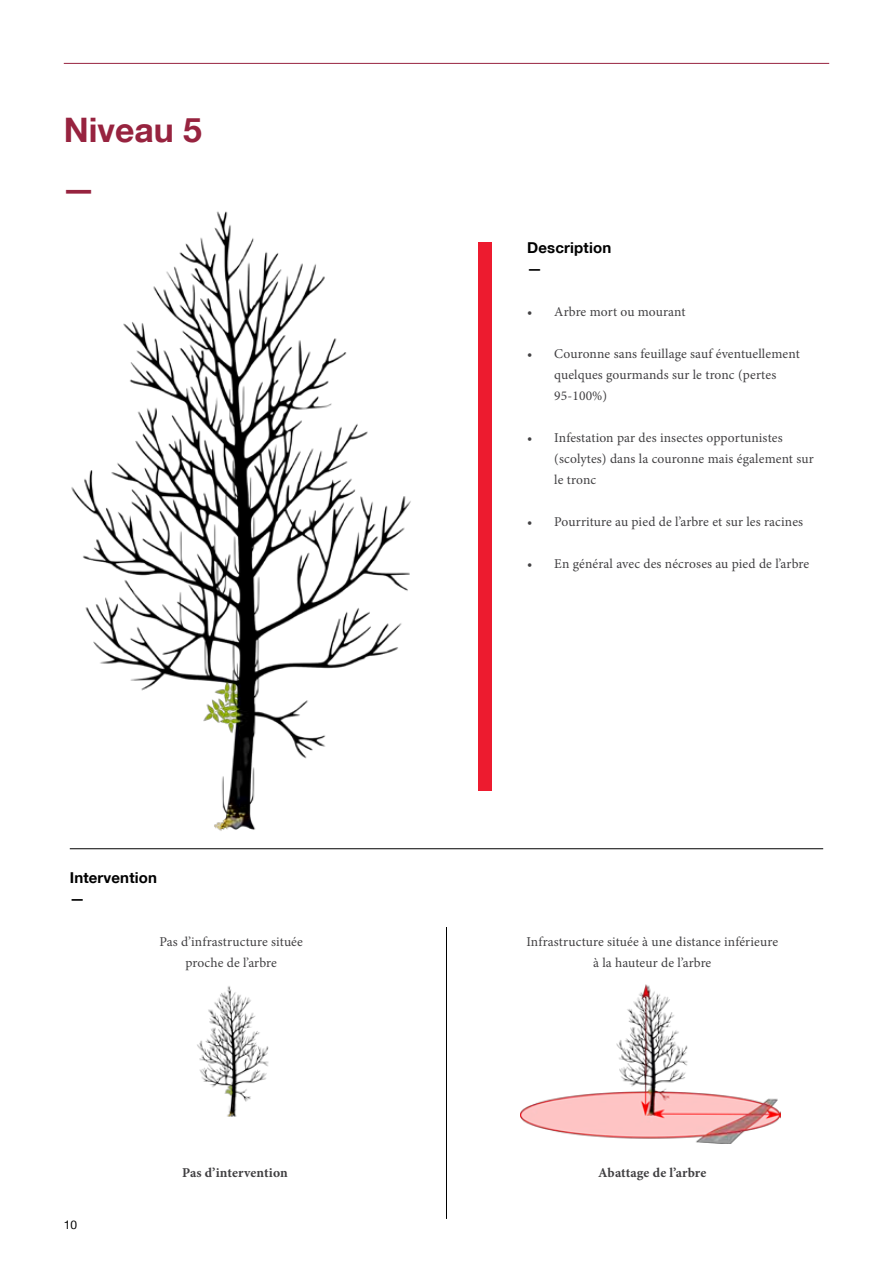
<style>
.page{position:relative;width:893px;height:1263px;background:#fff}
.page>*{position:absolute;margin:0;border:0;box-sizing:border-box;transform-origin:0 0}
.t1{font:700 33.75px/58.5px "Helvetica Neue LT";color:#97233f}
.t2{font:700 15px/21px "Helvetica Neue LT";letter-spacing:.01em;color:#000}
.t3{font:13.5px/21px "Minion Pro";letter-spacing:.01em;color:#414042}
.t4{font:700 13.5px "Minion Pro";letter-spacing:.005em;color:#414042}
.t5{font:12px "Helvetica Neue LT";color:#000}
</style>
<div class="page">
<hr style="left:64px;top:63px;width:765px;height:1px;background:#97233f">
<img style="left:69px;top:211px;width:409px;height:639px">
<div style="left:478px;top:242px;width:13px;height:549px;background:#ed1b2f"></div>
<img style="left:520px;top:984px;width:261px;height:159px">
<img style="left:197px;top:986px;width:72px;height:131px">
<hr style="left:70px;top:848px;width:753px;height:1px;background:#000">
<hr style="left:446px;top:927px;width:1px;height:292px;background:#000">
<h1 class="t1" style="left:62px;top:100px;width:142px">Niveau 5 —</h1>
<p class="t2" style="left:70px;top:867px;width:89px">Intervention —</p>
<p class="t2" style="left:527px;top:237px;width:85px">Description —</p>
<p class="t3" style="left:527px;top:301px;width:160px">• Arbre mort ou mourant</p>
<p class="t3" style="left:554px;top:343px;width:247px;text-indent:-27px">• Couronne sans feuillage sauf éventuellement quelques gourmands sur le tronc (pertes<br>95-100%)</p>
<p class="t3" style="left:554px;top:427px;width:261px;text-indent:-27px">• Infestation par des insectes opportunistes (scolytes) dans la couronne mais également sur le tronc</p>
<p class="t3" style="left:527px;top:511px;width:277px">• Pourriture au pied de l’arbre et sur les racines</p>
<p class="t3" style="left:527px;top:553px;width:283px">• En général avec des nécroses au pied de l’arbre</p>
<p class="t3" style="left:159px;top:931px;width:145px;text-align:center">Pas d’infrastructure située proche de l’arbre</p>
<p class="t3" style="left:526px;top:931px;width:253px;text-align:center">Infrastructure située à une distance inférieure à la hauteur de l’arbre</p>
<p class="t5" style="left:64px;top:1217px;width:15px">10</p>
<p class="t4" style="left:182px;top:1163px;width:107px">Pas d’intervention</p>
<p class="t4" style="left:598px;top:1163px;width:110px">Abattage de l’arbre</p>
</div>
